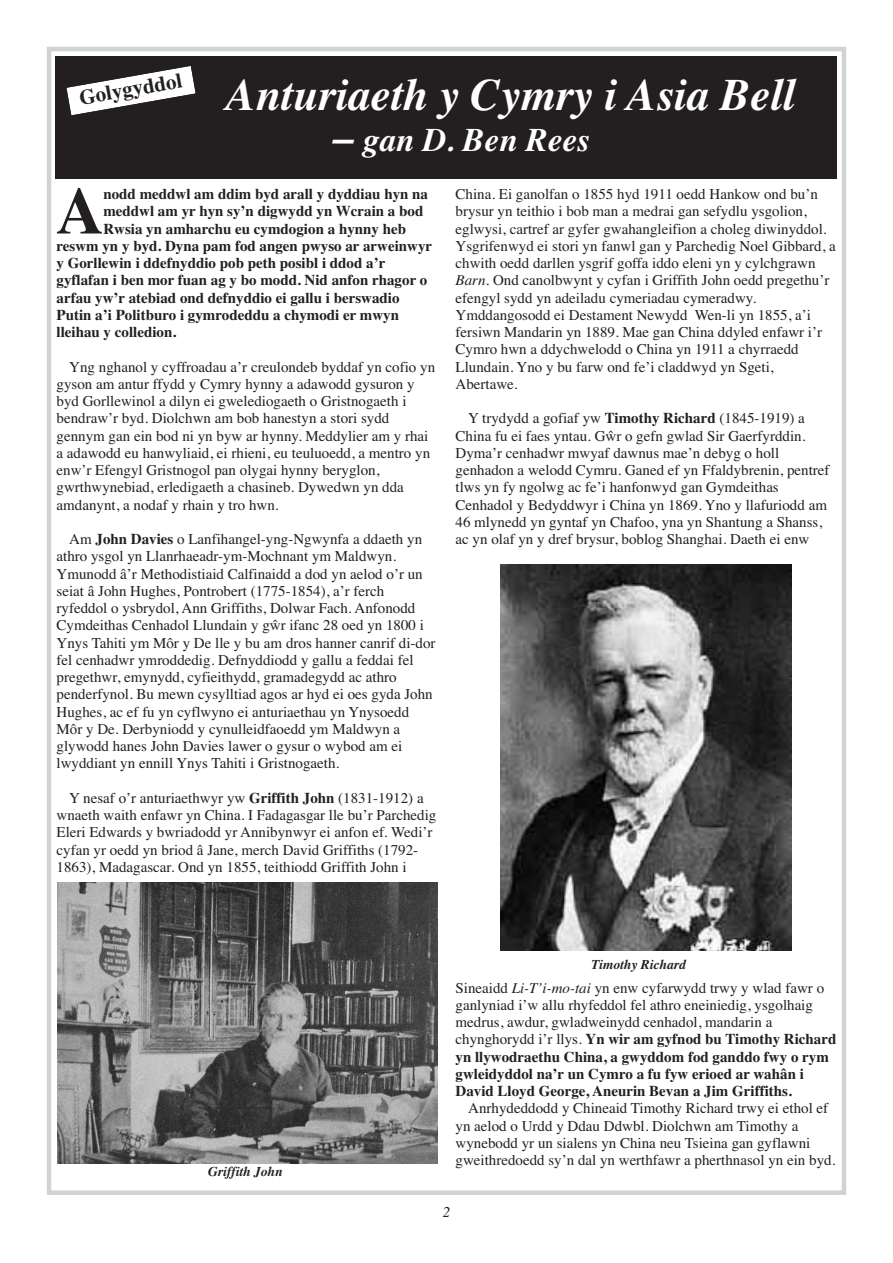
<style>
.page{position:relative;width:893px;height:1263px;background:#fff}
.page>*{position:absolute;margin:0;border:0;box-sizing:border-box;transform-origin:0 0}
.t1{font:700 66px "Times";color:#231f20}
.t2{font:italic 700 45px "Times";color:#fff}
.t3{font:italic 700 33px "Times";color:#fff}
.t4{font:700 21px "Times";color:#231f20}
.t5{font:15px/17.2px "Times";color:#231f20}
.t6{font:700 15px/17.2px "Times";color:#231f20}
.t7{font:italic 15px "Times";color:#231f20}
.t8{font:italic 700 13.5px "Times";color:#231f20}
.s1{font-size:42px}
.s2{font-weight:700}
.s3{font-style:italic}
.s4{font-weight:400}
.s5{font-weight:400;font-style:italic}
</style>
<div class="page">
<div style="left:47px;top:47px;width:799px;height:1148px;border:4px solid #d1d2d4"></div>
<div style="left:56px;top:56px;width:781px;height:123px;background:#231f20"></div>
<svg style="left:66px;top:66px;width:130px;height:49px"></svg>
<img style="left:500px;top:564px;width:291px;height:386px">
<img style="left:57px;top:883px;width:380px;height:280px">
<p class="t4" style="left:78px;top:90px;width:105px;rotate:-10deg">Golygyddol</p>
<p class="t2" style="left:225px;top:79px;width:571px">Anturiaeth y Cymry i Asia Bell</p>
<p class="t3" style="left:333px;top:128px;width:258px"><span class="s1">–</span> gan D. Ben Rees</p>
<p class="t1" style="left:56px;top:187px;width:49px">A</p>
<p class="t6" style="left:103px;top:187px;width:326px">nodd meddwl am ddim byd arall y dyddiau hyn na</p>
<p class="t6" style="left:103px;top:204px;width:321px">meddwl am yr hyn sy’n digwydd yn Wcrain a bod</p>
<p class="t6" style="left:103px;top:221px;width:304px">Rwsia yn amharchu eu cymdogion a hynny heb</p>
<p class="t6" style="left:57px;top:238px;width:377px">reswm yn y byd. Dyna pam fod angen pwyso ar arweinwyr</p>
<p class="t6" style="left:57px;top:256px;width:330px">y Gorllewin i ddefnyddio pob peth posibl i ddod a’r</p>
<p class="t6" style="left:57px;top:273px;width:372px">gyflafan i ben mor fuan ag y bo modd. Nid anfon rhagor o</p>
<p class="t6" style="left:57px;top:290px;width:345px">arfau yw’r atebiad ond defnyddio ei gallu i berswadio</p>
<p class="t6" style="left:57px;top:307px;width:344px">Putin a’i Politburo i gymrodeddu a chymodi er mwyn</p>
<p class="t6" style="left:57px;top:325px;width:121px">lleihau y colledion.</p>
<p class="t5" style="left:57px;top:359px;width:380px;text-indent:13px">Yng nghanol y cyffroadau a’r creulondeb byddaf yn cofio yn gyson am antur ffydd y Cymry hynny a adawodd gysuron y byd Gorllewinol a dilyn ei gwelediogaeth o Gristnogaeth i bendraw’r byd. Diolchwn am bob hanestyn a stori sydd gennym gan ein bod ni yn byw ar hynny. Meddylier am y rhai a adawodd eu hanwyliaid, ei rhieni, eu teuluoedd, a mentro yn enw’r Efengyl Gristnogol pan olygai hynny beryglon, gwrthwynebiad, erledigaeth a chasineb. Dywedwn yn dda amdanynt, a nodaf y rhain y tro hwn.</p>
<p class="t5" style="left:57px;top:532px;width:381px;text-indent:13px">Am <span class="s2">John Davies</span> o Lanfihangel-yng-Ngwynfa a ddaeth yn athro ysgol yn Llanrhaeadr-ym-Mochnant ym Maldwyn.<br>Ymunodd â’r Methodistiaid Calfinaidd a dod yn aelod o’r un seiat â John Hughes, Pontrobert (1775-1854), a’r ferch ryfeddol o ysbrydol, Ann Griffiths, Dolwar Fach. Anfonodd Cymdeithas Cenhadol Llundain y gŵr ifanc 28 oed yn 1800 i Ynys Tahiti ym Môr y De lle y bu am dros hanner canrif di-dor fel cenhadwr ymroddedig. Defnyddiodd y gallu a feddai fel pregethwr, emynydd, cyfieithydd, gramadegydd ac athro penderfynol. Bu mewn cysylltiad agos ar hyd ei oes gyda John Hughes, ac ef fu yn cyflwyno ei anturiaethau yn Ynysoedd Môr y De. Derbyniodd y cynulleidfaoedd ym Maldwyn a glywodd hanes John Davies lawer o gysur o wybod am ei lwyddiant yn ennill Ynys Tahiti i Gristnogaeth.</p>
<p class="t5" style="left:57px;top:790px;width:381px;text-indent:13px">Y nesaf o’r anturiaethwyr yw <span class="s2">Griffith John</span> (1831-1912) a wnaeth waith enfawr yn China. I Fadagasgar lle bu’r Parchedig Eleri Edwards y bwriadodd yr Annibynwyr ei anfon ef. Wedi’r cyfan yr oedd yn briod â Jane, merch David Griffiths (1792- 1863), Madagascar. Ond yn 1855, teithiodd Griffith John i</p>
<p class="t5" style="left:455px;top:187px;width:382px">China. Ei ganolfan o 1855 hyd 1911 oedd Hankow ond bu’n brysur yn teithio i bob man a medrai gan sefydlu ysgolion, eglwysi, cartref ar gyfer gwahangleifion a choleg diwinyddol.<br>Ysgrifenwyd ei stori yn fanwl gan y Parchedig Noel Gibbard, a chwith oedd darllen ysgrif goffa iddo eleni yn y cylchgrawn <span class="s3">Barn</span>. Ond canolbwynt y cyfan i Griffith John oedd pregethu’r efengyl sydd yn adeiladu cymeriadau cymeradwy.<br>Ymddangosodd ei Destament Newydd Wen-li yn 1855, a’i fersiwn Mandarin yn 1889. Mae gan China ddyled enfawr i’r Cymro hwn a ddychwelodd o China yn 1911 a chyrraedd Llundain. Yno y bu farw ond fe’i claddwyd yn Sgeti, Abertawe.</p>
<p class="t5" style="left:455px;top:411px;width:376px;text-indent:13px">Y trydydd a gofiaf yw <span class="s2">Timothy Richard</span> (1845-1919) a China fu ei faes yntau. Gŵr o gefn gwlad Sir Gaerfyrddin.<br>Dyma’r cenhadwr mwyaf dawnus mae’n debyg o holl genhadon a welodd Cymru. Ganed ef yn Ffaldybrenin, pentref tlws yn fy ngolwg ac fe’i hanfonwyd gan Gymdeithas Cenhadol y Bedyddwyr i China yn 1869. Yno y llafuriodd am 46 mlynedd yn gyntaf yn Chafoo, yna yn Shantung a Shanss, ac yn olaf yn y dref brysur, boblog Shanghai. Daeth ei enw</p>
<p class="t8" style="left:208px;top:1166px;width:76px">Griffith John</p>
<p class="t8" style="left:591px;top:960px;width:96px">Timothy Richard</p>
<p class="t6" style="left:455px;top:980px;width:382px"><span class="s4">Sineaidd</span> <span class="s5">Li-T’i-mo-tai</span> <span class="s4">yn enw cyfarwydd trwy y wlad fawr o ganlyniad i’w allu rhyfeddol fel athro eneiniedig, ysgolhaig medrus, awdur, gwladweinydd cenhadol, mandarin a chynghorydd i’r llys.</span> Yn wir am gyfnod bu Timothy Richard yn llywodraethu China, a gwyddom fod ganddo fwy o rym gwleidyddol na’r un Cymro a fu fyw erioed ar wahân i David Lloyd George, Aneurin Bevan a Jim Griffiths.</p>
<p class="t5" style="left:455px;top:1101px;width:381px;text-indent:13px">Anrhydeddodd y Chineaid Timothy Richard trwy ei ethol ef yn aelod o Urdd y Ddau Ddwbl. Diolchwn am Timothy a wynebodd yr un sialens yn China neu Tsieina gan gyflawni gweithredoedd sy’n dal yn werthfawr a pherthnasol yn ein byd.</p>
<p class="t7" style="left:443px;top:1206px;width:9px">2</p>
</div>
